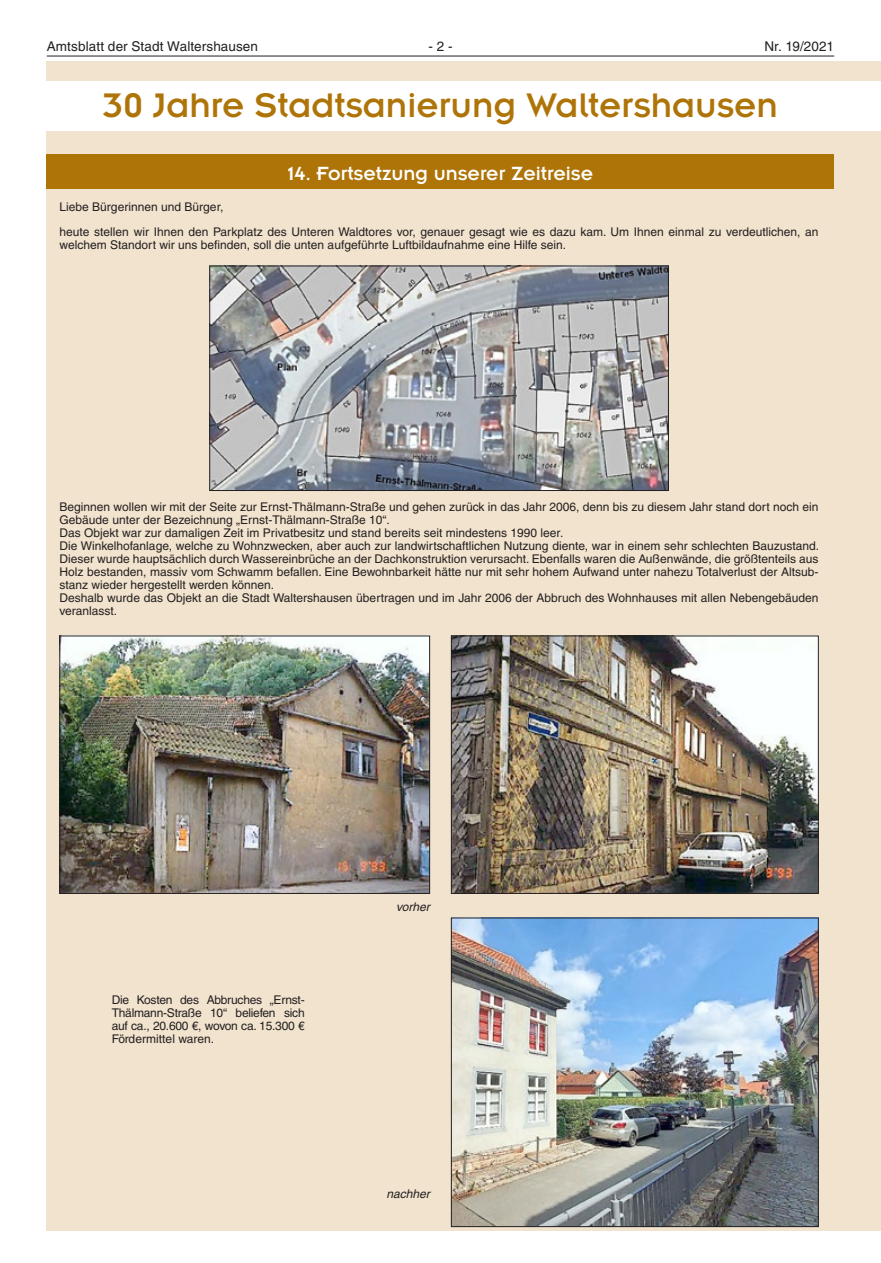
<style>
.page{position:relative;width:881px;height:1263px;background:#fff}
.page>*{position:absolute;margin:0;border:0;box-sizing:border-box;transform-origin:0 0}
.t1{font:37.5px "Insignia LT";color:#ae7408}
.fortsetzung{font:21px "Insignia LT";color:#fff}
.t2{font:13.5px "Helvetica LT";letter-spacing:.01em;color:#231f20}
.t3{font:12px/13px "Helvetica LT";color:#231f20}
.Bildunterschrift{font:italic 12px "Helvetica LT";color:#231f20}
</style>
<div class="page">
<hr style="left:47px;top:56px;width:786px;height:1px;background:#231f20">
<div style="left:47px;top:62px;width:833px;height:1169px;background:#f1e3cd"></div>
<div style="left:47px;top:81px;width:833px;height:49px;background:#fff"></div>
<div style="left:47px;top:155px;width:786px;height:34px;background:#ae7408"></div>
<img style="left:211px;top:268px;width:455px;height:221px">
<div style="left:209px;top:266px;width:459px;height:225px;border:1px solid #231f20"></div>
<img style="left:62px;top:638px;width:365px;height:254px">
<div style="left:60px;top:636px;width:369px;height:258px;border:1px solid #231f20"></div>
<img style="left:453px;top:638px;width:363px;height:254px">
<div style="left:451px;top:636px;width:367px;height:258px;border:1px solid #231f20"></div>
<img style="left:453px;top:920px;width:363px;height:305px">
<div style="left:451px;top:918px;width:367px;height:309px;border:1px solid #231f20"></div>
<p class="t2" style="left:47px;top:38px;width:213px">Amtsblatt der Stadt Waltershausen</p>
<p class="t2" style="left:428px;top:38px;width:26px">- 2 -</p>
<p class="t2" style="left:764px;top:38px;width:71px">Nr. 19/2021</p>
<p class="t1" style="left:103px;top:86px;width:676px">30 Jahre Stadtsanierung Waltershausen</p>
<p class="fortsetzung" style="left:288px;top:163px;width:307px">14. Fortsetzung unserer Zeitreise</p>
<p class="t3" style="left:60px;top:201px;width:165px">Liebe Bürgerinnen und Bürger,</p>
<p class="t3" style="left:60px;top:226px;width:760px">heute stellen wir Ihnen den Parkplatz des Unteren Waldtores vor, genauer gesagt wie es dazu kam. Um Ihnen einmal zu verdeutlichen, an welchem Standort wir uns befinden, soll die unten aufgeführte Luftbildaufnahme eine Hilfe sein.</p>
<p class="t3" style="left:60px;top:500px;width:760px">Beginnen wollen wir mit der Seite zur Ernst-Thälmann-Straße und gehen zurück in das Jahr 2006, denn bis zu diesem Jahr stand dort noch ein<br>Gebäude unter der Bezeichnung „Ernst-Thälmann-Straße 10“.</p>
<p class="t3" style="left:60px;top:526px;width:505px">Das Objekt war zur damaligen Zeit im Privatbesitz und stand bereits seit mindestens 1990 leer.</p>
<p class="t3" style="left:60px;top:539px;width:760px;text-align:justify">Die Winkelhofanlage, welche zu Wohnzwecken, aber auch zur landwirtschaftlichen Nutzung diente, war in einem sehr schlechten Bauzustand.<br>Dieser wurde hauptsächlich durch Wassereinbrüche an der Dachkonstruktion verursacht. Ebenfalls waren die Außenwände, die größtenteils aus Holz bestanden, massiv vom Schwamm befallen. Eine Bewohnbarkeit hätte nur mit sehr hohem Aufwand unter nahezu Totalverlust der Altsub&shy;stanz wieder hergestellt werden können.</p>
<p class="t3" style="left:60px;top:591px;width:760px">Deshalb wurde das Objekt an die Stadt Waltershausen übertragen und im Jahr 2006 der Abbruch des Wohnhauses mit allen Nebengebäuden veranlasst.</p>
<p class="t3" style="left:112px;top:993px;width:194px;text-align:justify">Die Kosten des Abbruches „Ernst-Thälmann-Straße 10“ beliefen sich auf ca., 20.600 €, wovon ca. 15.300 € Fördermittel waren.</p>
<p class="Bildunterschrift" style="left:396px;top:900px;width:35px">vorher</p>
<p class="Bildunterschrift" style="left:386px;top:1187px;width:45px">nachher</p>
</div>
